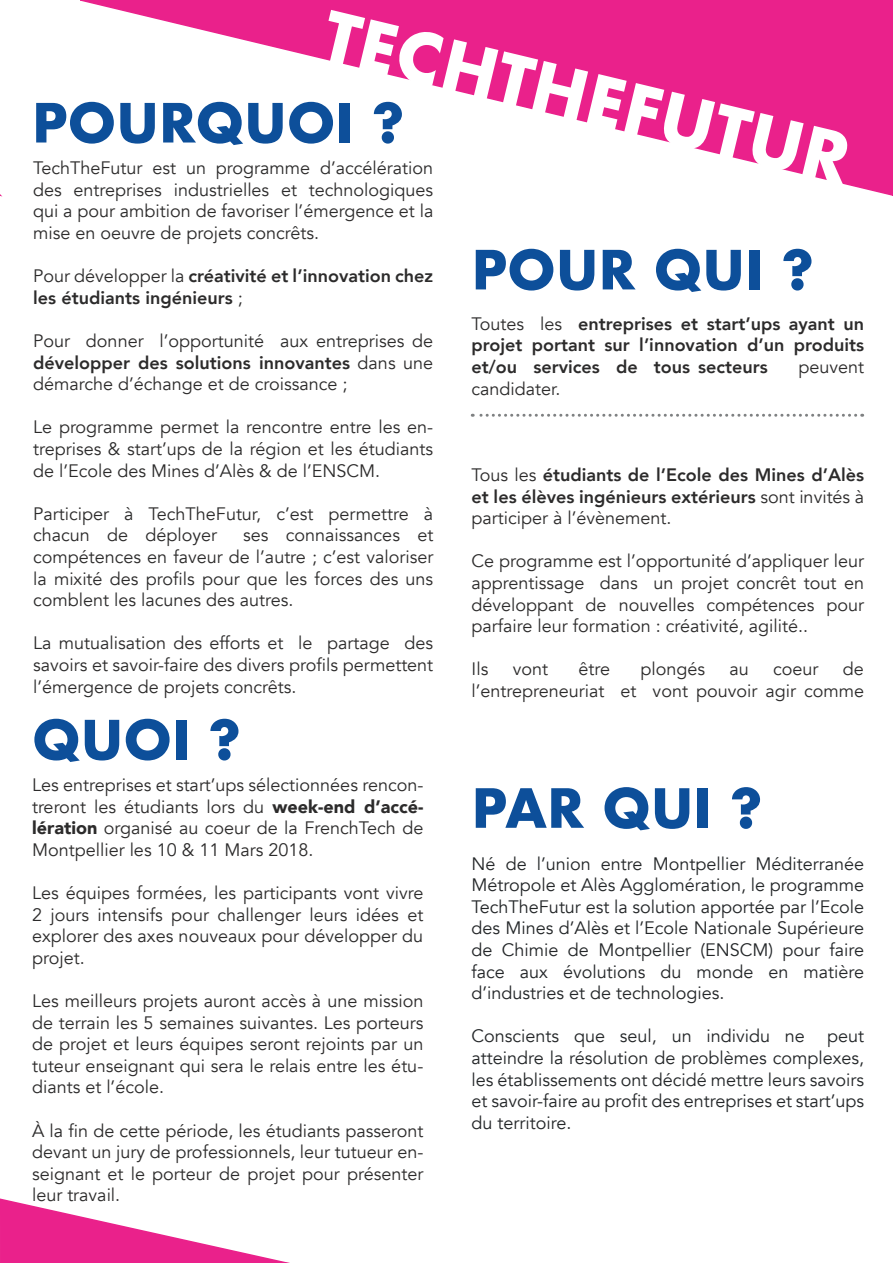
<style>
.page{position:relative;width:893px;height:1263px;background:#fff}
.page>*{position:absolute;margin:0;border:0;box-sizing:border-box;transform-origin:0 0}
.t1{font:700 67.5px "Futura";color:#fff}
.t2{font:700 52.5px "Futura";color:#0d4f9a}
.t3{font:18px/21.6px "Avenir";color:#2c2b2b;text-align:justify}
.t4{font:18px/21.6px "Avenir";color:#232628;text-align:justify}
.t5{font:800 18px/21.6px "Avenir";color:#2c2b2b;text-align:justify}
.s1{font-weight:400}
.s2{font-weight:800}
.s3{font-weight:900}
</style>
<div class="page">
<svg style="left:0;top:1198px;width:290px;height:65px"></svg>
<svg style="left:80px;top:0;width:813px;height:196px"></svg>
<svg style="left:472px;top:414px;width:384px;height:3px"></svg>
<p class="t1" style="left:335px;top:-11px;width:541px;rotate:13deg">TECHTHEFUTUR</p>
<p class="t2" style="left:32px;top:85px;width:374px">POURQUOI ?</p>
<p class="t3" style="left:33px;top:158px;width:402px">TechTheFutur est un programme d’accélération des entreprises industrielles et technologiques qui a pour ambition de favoriser l’émergence et la mise en oeuvre de projets concrêts.</p>
<p class="t5" style="left:33px;top:265px;width:402px"><span class="s1">Pour développer la</span> créativité et l’innovation chez les étudiants ingénieurs <span class="s1">;</span></p>
<p class="t3" style="left:33px;top:330px;width:402px">Pour donner l’opportunité aux entreprises de <span class="s2">développer des solutions innovantes</span> dans une démarche d’échange et de croissance ;</p>
<p class="t3" style="left:33px;top:417px;width:402px">Le programme permet la rencontre entre les en&shy;treprises &amp; start’ups de la région et les étudiants de l’Ecole des Mines d’Alès &amp; de l’ENSCM.</p>
<p class="t3" style="left:33px;top:503px;width:402px">Participer à TechTheFutur, c’est permettre à chacun de déployer</p>
<p class="t2" style="left:472px;top:232px;width:344px">POUR QUI ?</p>
<p class="t5" style="left:472px;top:313px;width:394px"><span class="s1">Toutes les</span> entreprises et start’ups ayant un projet portant sur l’innovation d’un produits et/ou services de tous secteurs</p>
<p class="t3" style="left:798px;top:356px;width:67px">peuvent</p>
<p class="t3" style="left:472px;top:378px;width:90px">candidater.</p>
<p class="t5" style="left:472px;top:464px;width:394px"><span class="s1">Tous les</span> étudiants de l’Ecole des Mines d’Alès et les élèves ingénieurs extérieurs <span class="s1">sont invités à participer à l’évènement.</span></p>
<p class="t3" style="left:472px;top:551px;width:394px">Ce programme est l’opportunité d’appliquer leur apprentissage dans un projet concrêt tout en développant de nouvelles compétences pour parfaire leur formation : créativité, agilité..</p>
<p class="t3" style="left:472px;top:659px;width:18px">Ils</p>
<p class="t3" style="left:513px;top:659px;width:37px">vont</p>
<p class="t3" style="left:578px;top:659px;width:33px">être</p>
<p class="t3" style="left:640px;top:659px;width:66px">plongés</p>
<p class="t3" style="left:729px;top:659px;width:21px">au</p>
<p class="t3" style="left:773px;top:659px;width:47px">coeur</p>
<p class="t3" style="left:33px;top:525px;width:402px;text-indent:210px">ses connaissances et compétences en faveur de l’autre ; c’est valoriser la mixité des profils pour que les forces des uns comblent les lacunes des autres.</p>
<p class="t3" style="left:33px;top:633px;width:402px">La mutualisation des efforts et le partage des savoirs et savoir-faire des divers profils permettent l’émergence de projets concrêts.</p>
<p class="t3" style="left:472px;top:659px;width:394px;text-align:right">de<br>l’entrepreneuriat et vont pouvoir agir comme</p>
<p class="t2" style="left:32px;top:702px;width:210px">QUOI ?</p>
<p class="t3" style="left:32px;top:774px;width:393px">Les entreprises et start’ups sélectionnées rencon&shy;treront les étudiants lors du <span class="s3">week-end d’accé&shy;lération</span> organisé au coeur de la FrenchTech de Montpellier les 10 &amp; 11 Mars 2018.</p>
<p class="t3" style="left:32px;top:882px;width:393px">Les équipes formées, les participants vont vivre 2 jours intensifs pour challenger leurs idées et explorer des axes nouveaux pour développer du projet.</p>
<p class="t3" style="left:32px;top:990px;width:393px">Les meilleurs projets auront accès à une mission de terrain les 5 semaines suivantes. Les porteurs de projet et leurs équipes seront rejoints par un tuteur enseignant qui sera le relais entre les étu&shy;diants et l’école.</p>
<p class="t3" style="left:32px;top:1120px;width:393px">À la fin de cette période, les étudiants passeront devant un jury de professionnels, leur tutueur en&shy;seignant et le porteur de projet pour présenter leur travail.</p>
<p class="t2" style="left:472px;top:770px;width:292px">PAR QUI ?</p>
<p class="t4" style="left:472px;top:853px;width:394px">Né de l’union entre Montpellier Méditerranée Métropole et Alès Agglomération, le programme TechTheFutur est la solution apportée par l’Ecole des Mines d’Alès et l’Ecole Nationale Supérieure de Chimie de Montpellier (ENSCM) pour faire face aux évolutions du monde en matière d’industries et de technologies.</p>
<p class="t4" style="left:472px;top:1026px;width:394px">Conscients que seul, un individu ne peut atteindre la résolution de problèmes complexes, les établissements ont décidé mettre leurs savoirs et savoir-faire au profit des entreprises et start’ups du territoire.</p>
</div>
